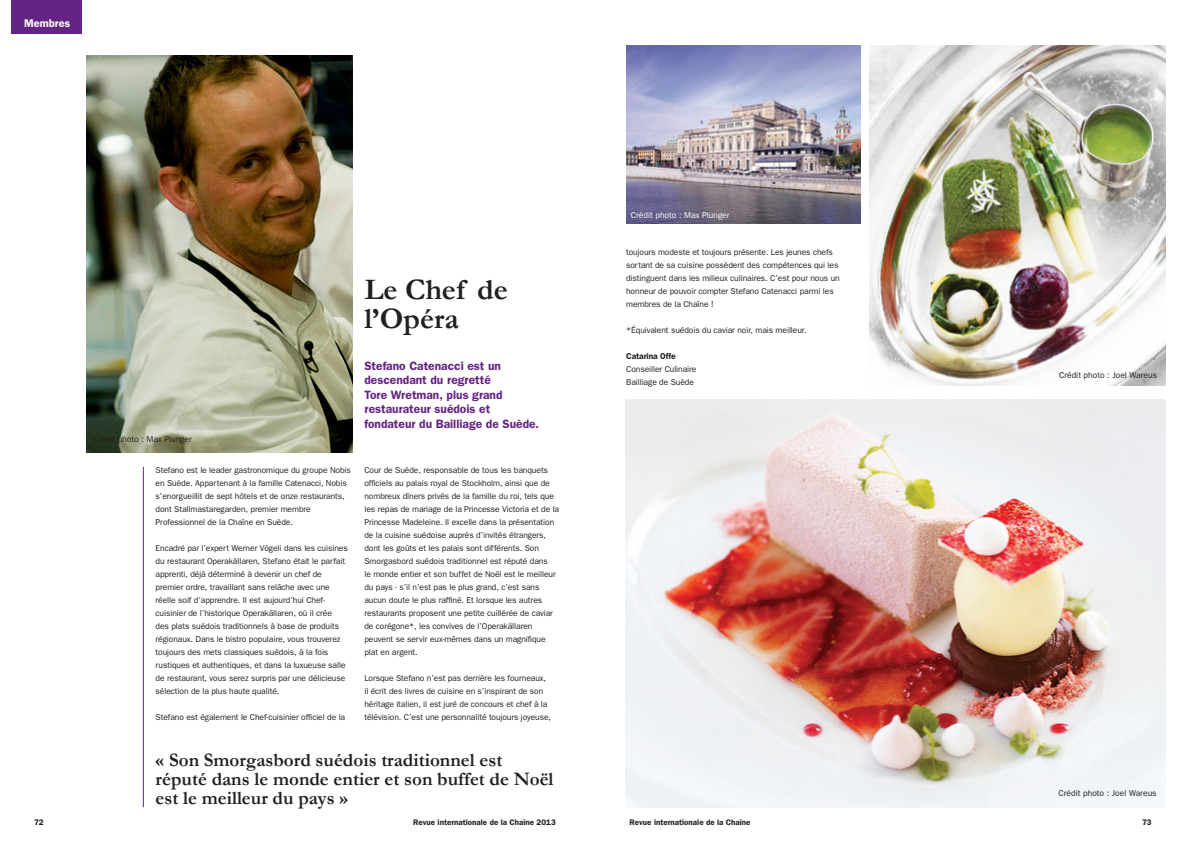
<style>
.page{position:relative;width:1191px;height:842px;background:#fff}
.page>*{position:absolute;margin:0;border:0;box-sizing:border-box;transform-origin:0 0}
.t1{font:700 30px/29px "Garamond";color:#231f20}
.t2{font:700 19.2px/19px "Garamond";color:#231f20}
.t3{font:600 12.1px/14.4px "Franklin Gothic";color:#642483}
.t4{font:600 11.1px "Franklin Gothic";color:#fff}
.t5{font:8.6px/13px "Franklin Gothic";letter-spacing:-.01em;color:#231f20}
.t6{font:8.6px "Franklin Gothic";color:#fff}
.t7{font:600 8.6px "Franklin Gothic";letter-spacing:-.01em;color:#231f20}
.t8{font:600 8.1px "Franklin Gothic";color:#231f20}
</style>
<div class="page">
<div style="left:11px;top:0;width:71px;height:33px;background:#642483"></div>
<hr style="left:143px;top:467px;width:1px;height:340px;background:#642483">
<img style="left:869px;top:45px;width:296px;height:341px">
<img style="left:86px;top:55px;width:266px;height:398px">
<img style="left:626px;top:45px;width:234px;height:179px">
<img style="left:625px;top:400px;width:540px;height:407px">
<p class="t4" style="left:24px;top:17px;width:47px">Membres</p>
<p class="t5" style="left:93px;top:433px;width:100px">Crédit photo : Max Plunger</p>
<p class="t1" style="left:364px;top:275px;width:145px">Le Chef de l’Opéra</p>
<p class="t3" style="left:364px;top:359px;width:176px">Stefano Catenacci est un descendant du regretté<br>Tore Wretman, plus grand restaurateur suédois et fondateur du Bailliage de Suède.</p>
<p class="t5" style="left:364px;top:464px;width:196px">Cour de Suède, responsable de tous les banquets officiels au palais royal de Stockholm, ainsi que de nombreux dîners privés de la famille du roi, tels que les repas de mariage de la Princesse Victoria et de la Princesse Madeleine. Il excelle dans la présentation de la cuisine suédoise auprès d’invités étrangers, dont les goûts et les palais sont différents. Son Smorgasbord suédois traditionnel est réputé dans<br>le monde entier et son buffet de Noël est le meilleur du pays - s’il n’est pas le plus grand, c’est sans aucun doute le plus raffiné. Et lorsque les autres restaurants proposent une petite cuillérée de caviar de corégone*, les convives de l’Operakällaren peuvent se servir eux-mêmes dans un magnifique plat en argent.</p>
<p class="t5" style="left:364px;top:672px;width:188px">Lorsque Stefano n’est pas derrière les fourneaux, il écrit des livres de cuisine en s’inspirant de son héritage italien, il est juré de concours et chef à la télévision. C’est une personnalité toujours joyeuse,</p>
<p class="t2" style="left:156px;top:750px;width:399px">« Son Smorgasbord suédois traditionnel est réputé dans le monde entier et son buffet de Noël est le meilleur du pays »</p>
<p class="t5" style="left:156px;top:464px;width:197px">Stefano est le leader gastronomique du groupe Nobis en Suède. Appartenant à la famille Catenacci, Nobis s’enorgueillit de sept hôtels et de onze restaurants, dont Stallmastaregarden, premier membre Professionnel de la Chaîne en Suède.</p>
<p class="t5" style="left:156px;top:542px;width:194px">Encadré par l’expert Werner Vögeli dans les cuisines du restaurant Operakällaren, Stefano était le parfait apprenti, déjà déterminé à devenir un chef de premier ordre, travaillant sans relâche avec une réelle soif d’apprendre. Il est aujourd’hui Chef&shy;cuisinier de l’historique Operakällaren, où il crée<br>des plats suédois traditionnels à base de produits régionaux. Dans le bistro populaire, vous trouverez toujours des mets classiques suédois, à la fois rustiques et authentiques, et dans la luxueuse salle de restaurant, vous serez surpris par une délicieuse sélection de la plus haute qualité.</p>
<p class="t5" style="left:156px;top:711px;width:191px">Stefano est également le Chef-cuisinier officiel de la</p>
<p class="t6" style="left:631px;top:210px;width:100px">Crédit photo : Max Plunger</p>
<p class="t5" style="left:626px;top:246px;width:215px">toujours modeste et toujours présente. Les jeunes chefs sortant de sa cuisine possèdent des compétences qui les distinguent dans les milieux culinaires. C’est pour nous un honneur de pouvoir compter Stefano Catenacci parmi les membres de la Chaîne !</p>
<p class="t5" style="left:626px;top:324px;width:182px">*Équivalent suédois du caviar noir, mais meilleur.</p>
<p class="t7" style="left:626px;top:351px;width:51px">Catarina Offe</p>
<p class="t5" style="left:626px;top:363px;width:72px">Conseiller Culinaire</p>
<p class="t5" style="left:626px;top:376px;width:69px">Bailliage de Suède</p>
<p class="t5" style="left:1059px;top:368px;width:100px">Crédit photo : Joel Wareus</p>
<p class="t5" style="left:1058px;top:787px;width:100px">Crédit photo : Joel Wareus</p>
<p class="t8" style="left:34px;top:818px;width:11px">72</p>
<p class="t8" style="left:413px;top:818px;width:144px">Revue internationale de la Chaîne 2013</p>
<p class="t8" style="left:629px;top:818px;width:122px">Revue internationale de la Chaîne</p>
<p class="t8" style="left:1142px;top:818px;width:11px">73</p>
</div>
